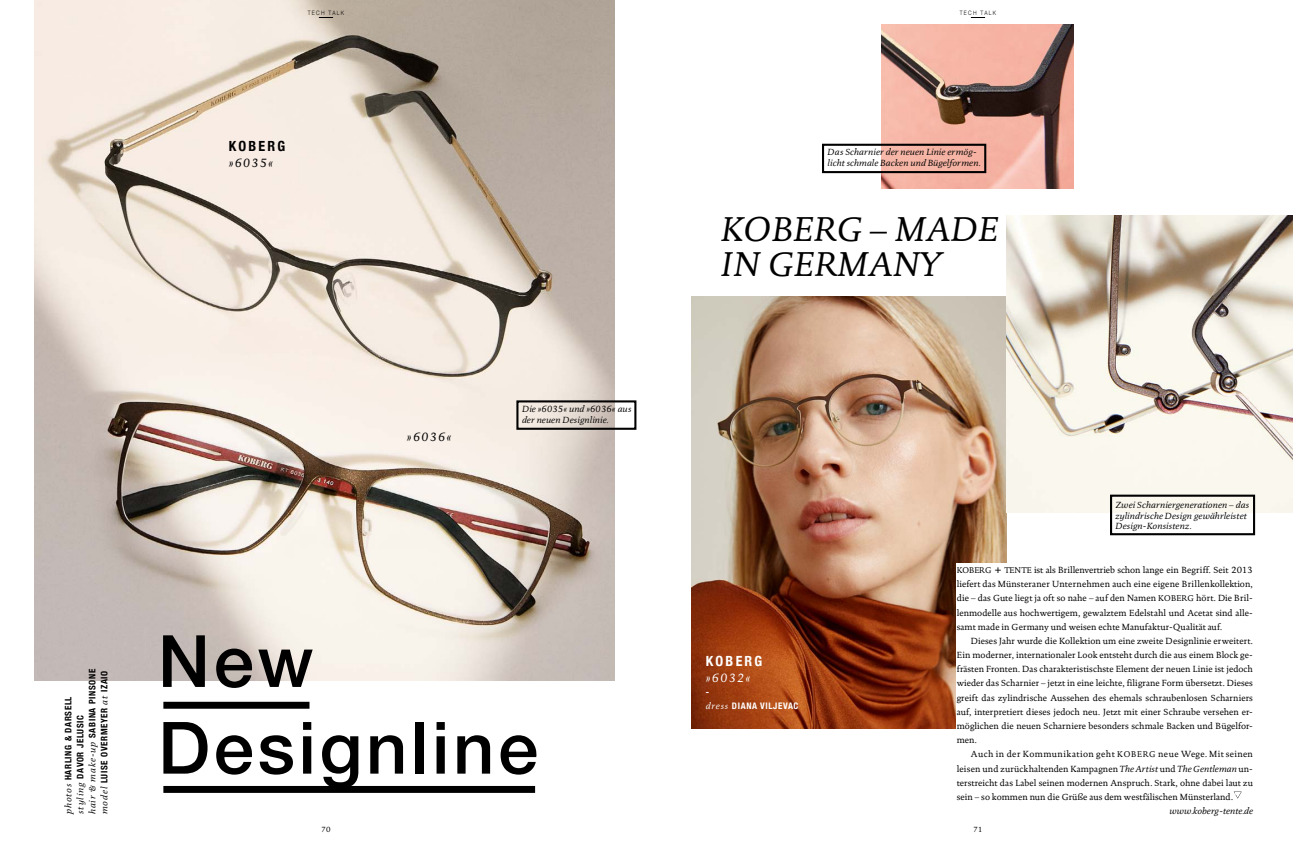
<style>
.page{position:relative;width:1304px;height:851px;background:#fff}
.page>*{position:absolute;margin:0;border:0;box-sizing:border-box;transform-origin:0 0}
.t1{font:500 72.2px/86.6px "Helvetica Neue";letter-spacing:.05em;color:#000}
.t2{font:italic 34.7px/35.3px "DTL Documenta T";letter-spacing:.01em;color:#000}
.t3{font:700 condensed 14px "Helvetica Neue";letter-spacing:.16em;color:#fff}
.t4{font:700 condensed 14px "Helvetica Neue";letter-spacing:.16em;color:#000}
.t5{font:italic 12px "DTL Documenta T";letter-spacing:.1em;color:#000}
.t6{font:italic 12px "DTL Documenta T";color:#fff}
.t7{font:9px/14.2px "DTL Documenta T";letter-spacing:.005em;color:#000;text-align:justify}
.t8{font:italic 9px/10.8px "DTL Documenta T";letter-spacing:.01em;color:#000}
.t9{font:700 condensed 9px/12px "Helvetica Neue";letter-spacing:.07em;color:#000}
.t10{font:700 condensed 9px "Helvetica Neue";letter-spacing:.07em;color:#fff}
.t11{font:700 condensed 8.9px "Helvetica Neue";color:#fff}
.t12{font:7.5px "DTL Documenta T";color:#000}
.t13{font:300 6px "Helvetica Neue";letter-spacing:.25em;color:#000;scale:.85 1}
.s1{font-family:"DTL Documenta ST";font-weight:400;font-style:italic;font-stretch:normal}
.s2{font-size:8.4px}
.s3{font-size:12px}
.s4{font-style:italic}
</style>
<div class="page">
<img style="left:691px;top:296px;width:315px;height:432px">
<img style="left:1006px;top:215px;width:287px;height:297px">
<img style="left:881px;top:24px;width:192px;height:165px">
<img style="left:34px;top:0;width:581px;height:680px">
<svg style="left:319px;top:17px;width:14px;height:1px"></svg>
<svg style="left:971px;top:17px;width:14px;height:1px"></svg>
<div style="left:163px;top:701px;width:146px;height:7px;background:#000"></div>
<div style="left:163px;top:785px;width:372px;height:7px;background:#000"></div>
<div style="left:822px;top:144px;width:164px;height:29px;border:2px solid #000"></div>
<div style="left:956px;top:563px;width:100px;height:198px;background:#fff"></div>
<svg style="left:1234px;top:791px;width:8px;height:7px"></svg>
<div style="left:516px;top:400px;width:120px;height:30px;border:2px solid #000"></div>
<div style="left:1110px;top:494px;width:145px;height:41px;border:2px solid #000"></div>
<p class="t9" style="left:62px;top:814px;width:146px;rotate:-90deg"><span class="s1">photos</span> HARLING &amp; DARSELL <span class="s1">styling</span> DAVOR JELUSIC<br><span class="s1">hair &amp; make-up</span> SABINA PINSONE <span class="s1">model</span> LUISE OVERMEYER <span class="s1">at</span> IZAIO</p>
<p class="t13" style="left:308px;top:8px;width:44px">TECH TALK</p>
<p class="t13" style="left:960px;top:8px;width:44px">TECH TALK</p>
<h3 class="t4" style="left:229px;top:134px;width:58px">KOBERG</h3>
<h3 class="t5" style="left:229px;top:156px;width:46px">»6035«</h3>
<p class="t8" style="left:828px;top:147px;width:154px">Das Scharnier der neuen Linie ermög&shy;licht schmale Backen und Bügelformen.</p>
<h2 class="t2" style="left:721px;top:211px;width:279px">KOBERG – MADE<br>IN GERMANY</h2>
<h3 class="t5" style="left:407px;top:429px;width:46px">»6036«</h3>
<p class="t8" style="left:522px;top:403px;width:111px">Die »6035« und »6036« aus der neuen Designlinie.</p>
<p class="t8" style="left:1116px;top:499px;width:135px">Zwei Scharniergenerationen – das zylindrische Design gewährleistet<br>Design-Konsistenz.</p>
<h1 class="t1" style="left:158px;top:612px;width:382px">New<br>Designline</h1>
<h3 class="t3" style="left:706px;top:649px;width:58px">KOBERG</h3>
<h3 class="t6" style="left:706px;top:670px;width:46px">»6032«</h3>
<p class="t11" style="left:706px;top:684px;width:5px">-</p>
<p class="t10" style="left:706px;top:698px;width:94px"><span class="s1">dress</span> DIANA VILJEVAC</p>
<p class="t7" style="left:957px;top:562px;width:298px"><span class="s2">KOBERG</span> <span class="s3">+</span> <span class="s2">TENTE</span> ist als Brillenvertrieb schon lange ein Begriff. Seit 2013 liefert das Münsteraner Unternehmen auch eine eigene Brillenkollektion, die – das Gute liegt ja oft so nahe – auf den Namen <span class="s2">KOBERG</span> hört. Die Bril&shy;lenmodelle aus hochwertigem, gewalztem Edelstahl und Acetat sind alle&shy;samt made in Germany und weisen echte Manufaktur-Qualität auf.</p>
<p class="t7" style="left:957px;top:633px;width:298px;text-indent:14px">Dieses Jahr wurde die Kollektion um eine zweite Designlinie erweitert.<br>Ein moderner, internationaler Look entsteht durch die aus einem Block ge&shy;frästen Fronten. Das charakteristischste Element der neuen Linie ist jedoch wieder das Scharnier – jetzt in eine leichte, filigrane Form übersetzt. Dieses greift das zylindrische Aussehen des ehemals schraubenlosen Scharniers auf, interpretiert dieses jedoch neu. Jetzt mit einer Schraube versehen er&shy;möglichen die neuen Scharniere besonders schmale Backen und Bügelfor&shy;men.</p>
<p class="t7" style="left:957px;top:747px;width:298px;text-indent:14px">Auch in der Kommunikation geht <span class="s2">KOBERG</span> neue Wege. Mit seinen leisen und zurückhaltenden Kampagnen <span class="s4">The Artist</span> und <span class="s4">The Gentleman</span> un&shy;terstreicht das Label seinen modernen Anspruch. Stark, ohne dabei laut zu sein – so kommen nun die Grüße aus dem westfälischen Münsterland.</p>
<p class="t8" style="left:1169px;top:805px;width:85px">www.koberg-tente.de</p>
<p class="t12" style="left:321px;top:824px;width:11px">70</p>
<p class="t12" style="left:973px;top:824px;width:11px">71</p>
</div>
